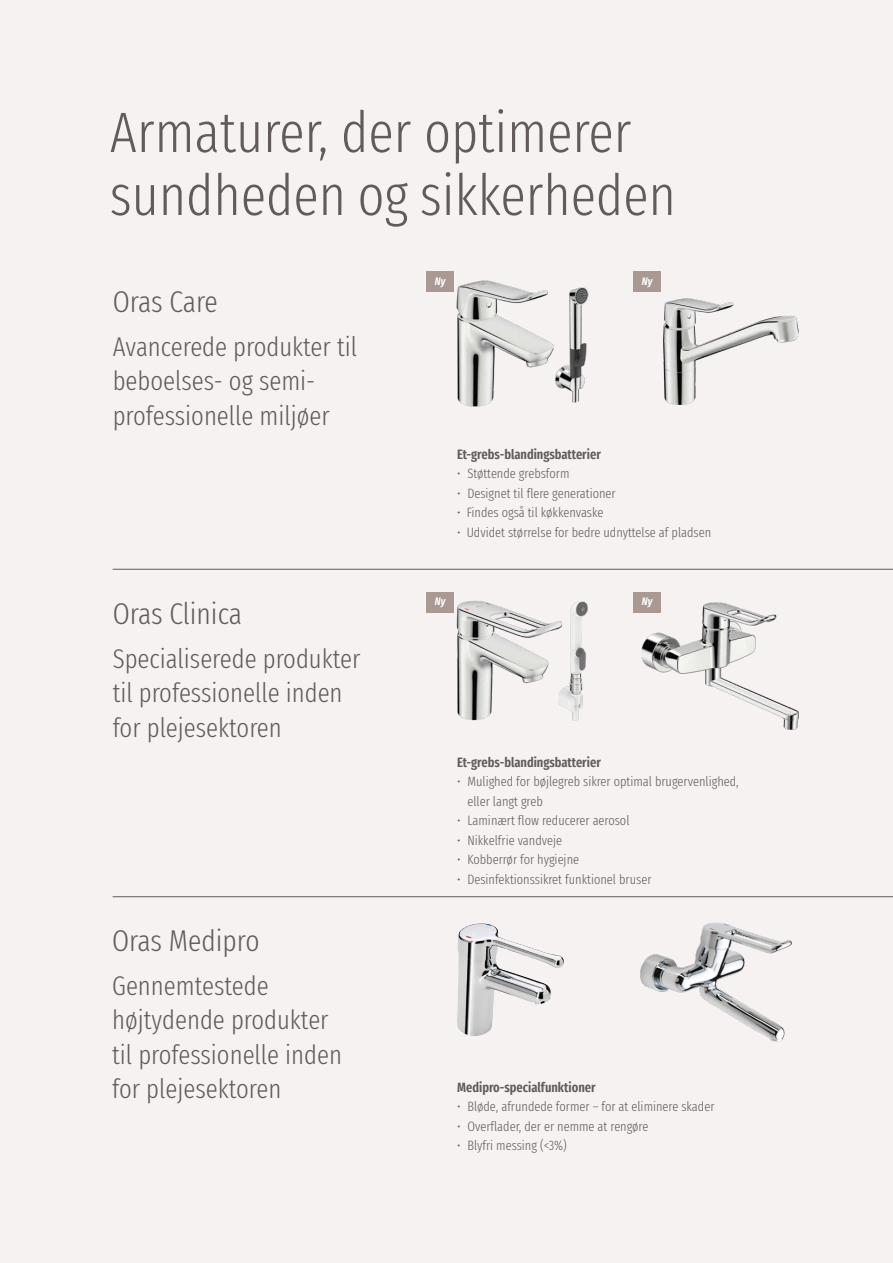
<style>
.page{position:relative;width:893px;height:1263px;background:#f5f2f1}
.page>*{position:absolute;margin:0;border:0;box-sizing:border-box;transform-origin:0 0}
.t1{font:300 extra-condensed 57px/63px "Fira Sans";color:#625a5d}
.t2{font:300 extra-condensed 30px "Fira Sans";color:#625a5d}
.t3{font:300 extra-condensed 27px/34.5px "Fira Sans";color:#625a5d}
.t4{font:300 extra-condensed 13.5px/19.5px "Fira Sans";color:#625a5d}
.t5{font:600 extra-condensed 13.5px "Fira Sans";color:#625a5d}
.t6{font:italic 600 extra-condensed 10.95px "Fira Sans";color:#fff}
</style>
<div class="page">
<img style="left:556px;top:287px;width:33px;height:115px">
<img style="left:456px;top:280px;width:98px;height:127px">
<img style="left:664px;top:298px;width:135px;height:107px">
<img style="left:457px;top:923px;width:107px;height:113px">
<img style="left:641px;top:602px;width:158px;height:127px">
<img style="left:456px;top:600px;width:103px;height:121px">
<img style="left:559px;top:601px;width:29px;height:119px">
<img style="left:640px;top:922px;width:152px;height:120px">
<hr style="left:113px;top:896px;width:780px;height:1px;background:#625a5d">
<hr style="left:113px;top:569px;width:780px;height:1px;background:#625a5d">
<div style="left:426px;top:271px;width:28px;height:21px;background:#aa9893"></div>
<div style="left:426px;top:592px;width:28px;height:21px;background:#aa9893"></div>
<div style="left:633px;top:271px;width:28px;height:21px;background:#aa9893"></div>
<div style="left:633px;top:592px;width:28px;height:21px;background:#aa9893"></div>
<h1 class="t1" style="left:110px;top:100px;width:568px">Armaturer, der optimerer sundheden og sikkerheden</h1>
<h2 class="t2" style="left:113px;top:281px;width:107px">Oras Care</h2>
<h3 class="t3" style="left:113px;top:329px;width:246px">Avancerede produkter til beboelses- og semi&shy;professionelle miljøer</h3>
<h2 class="t2" style="left:113px;top:593px;width:131px">Oras Clinica</h2>
<h3 class="t3" style="left:113px;top:641px;width:249px">Specialiserede produkter til professionelle inden for plejesektoren</h3>
<h2 class="t2" style="left:112px;top:920px;width:149px">Oras Medipro</h2>
<h3 class="t3" style="left:112px;top:968px;width:231px">Gennemtestede højtydende produkter til professionelle inden for plejesektoren</h3>
<p class="t6" style="left:435px;top:272px;width:12px">Ny</p>
<p class="t6" style="left:642px;top:272px;width:12px">Ny</p>
<p class="t5" style="left:457px;top:443px;width:145px">Et-grebs-blandingsbatterier</p>
<p class="t4" style="left:457px;top:464px;width:114px">• Støttende grebsform</p>
<p class="t4" style="left:457px;top:483px;width:160px">• Designet til flere generationer</p>
<p class="t4" style="left:457px;top:503px;width:148px">• Findes også til køkkenvaske</p>
<p class="t4" style="left:457px;top:522px;width:256px">• Udvidet størrelse for bedre udnyttelse af pladsen</p>
<p class="t6" style="left:435px;top:593px;width:12px">Ny</p>
<p class="t6" style="left:642px;top:593px;width:12px">Ny</p>
<p class="t5" style="left:457px;top:751px;width:145px">Et-grebs-blandingsbatterier</p>
<p class="t4" style="left:467px;top:772px;width:273px;text-indent:-10px">• Mulighed for bøjlegreb sikrer optimal brugervenlighed, eller langt greb</p>
<p class="t4" style="left:457px;top:811px;width:174px">• Laminært flow reducerer aerosol</p>
<p class="t4" style="left:457px;top:830px;width:107px">• Nikkelfrie vandveje</p>
<p class="t4" style="left:457px;top:850px;width:123px">• Kobberrør for hygiejne</p>
<p class="t4" style="left:457px;top:869px;width:196px">• Desinfektionssikret funktionel bruser</p>
<p class="t5" style="left:457px;top:1076px;width:140px">Medipro-specialfunktioner</p>
<p class="t4" style="left:457px;top:1097px;width:259px">• Bløde, afrundede former – for at eliminere skader</p>
<p class="t4" style="left:457px;top:1116px;width:193px">• Overflader, der er nemme at rengøre</p>
<p class="t4" style="left:457px;top:1136px;width:111px">• Blyfri messing (&lt;3%)</p>
</div>
